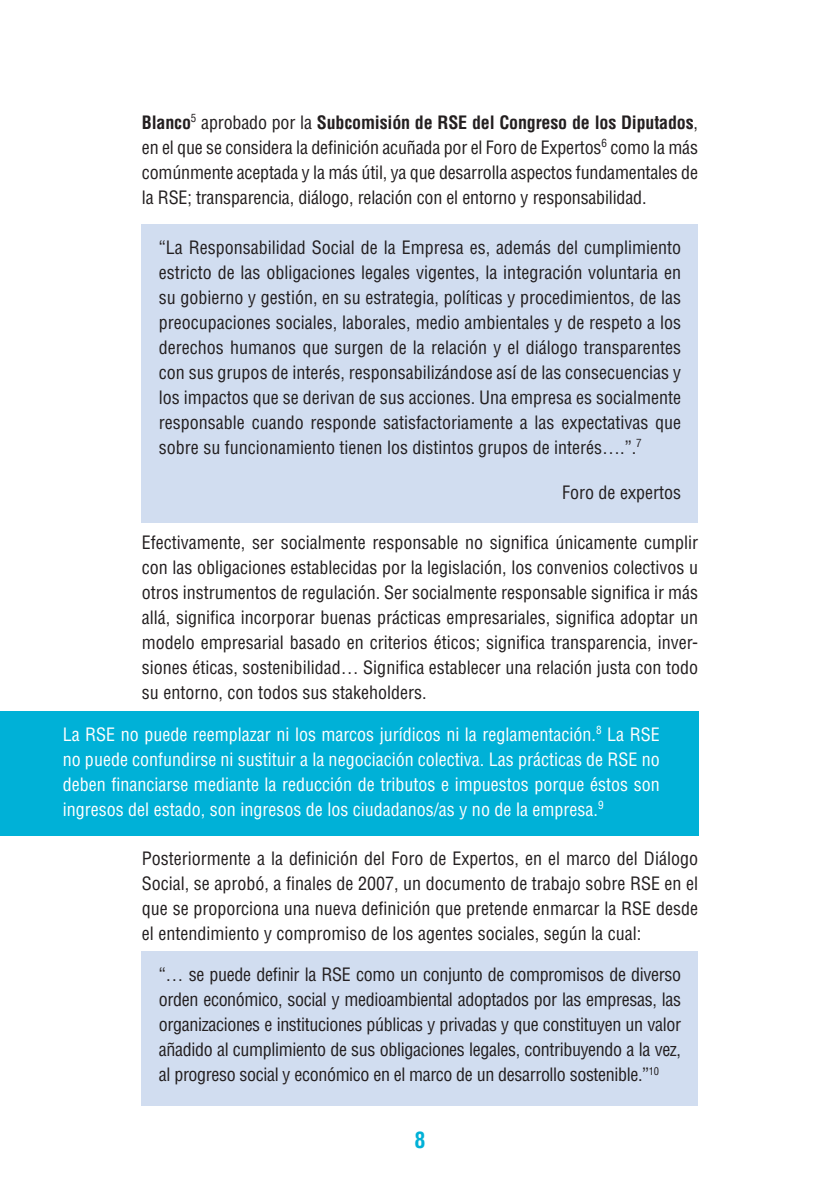
<style>
.page{position:relative;width:840px;height:1191px;background:#fff}
.page>*{position:absolute;margin:0;border:0;box-sizing:border-box;transform-origin:0 0}
.t1{font:700 condensed 22px "Helvetica";color:#00b1d7}
.t2{font:condensed 18px/25px "Helvetica";color:#231f20;text-align:justify}
.t3{font:condensed 18px/25px "Helvetica";color:#fff;text-align:justify}
.s1{font-weight:700}
.s2{color:#d1ddf0}
</style>
<div class="page">
<div style="left:142px;top:952px;width:555px;height:154px;background:#d1ddf0"></div>
<div style="left:0;top:711px;width:697px;height:124px;background:#00b1d7"></div>
<div style="left:142px;top:224px;width:555px;height:298px;background:#d1ddf0"></div>
<p class="t2" style="left:142px;top:109px;width:557px"><span class="s1">Blanco</span><sup>5</sup> aprobado por la <span class="s1">Subcomisión de RSE del Congreso de los Diputados</span>, en el que se considera la definición acuñada por el Foro de Expertos<sup>6</sup> como la más comúnmente aceptada y la más útil, ya que desarrolla aspectos fundamentales de la RSE; transparencia, diálogo, relación con el entorno y responsabilidad.</p>
<p class="t2" style="left:159px;top:234px;width:523px">“La Responsabilidad Social de la Empresa es, además del cumplimiento estricto de las obligaciones legales vigentes, la integración voluntaria en su gobierno y gestión, en su estrategia, políticas y procedimientos, de las preocupaciones sociales, laborales, medio ambientales y de respeto a los derechos humanos que surgen de la relación y el diálogo transparentes con sus grupos de interés, responsabilizándose así de las consecuencias y los impactos que se derivan de sus acciones. Una empresa es socialmente responsable cuando responde satisfactoriamente a las expectativas que sobre su funcionamiento tienen los distintos grupos de interés….”.<sup>7</sup></p>
<p class="t2" style="left:561px;top:479px;width:120px">Foro de expertos</p>
<p class="t2" style="left:142px;top:529px;width:557px">Efectivamente, ser socialmente responsable no significa únicamente cumplir con las obligaciones establecidas por la legislación, los convenios colectivos u otros instrumentos de regulación. Ser socialmente responsable significa ir más allá, significa incorporar buenas prácticas empresariales, significa adoptar un modelo empresarial basado en criterios éticos; significa transparencia, inver&shy;siones éticas, sostenibilidad… Significa establecer una relación justa con todo su entorno, con todos sus stakeholders.</p>
<p class="t3" style="left:63px;top:721px;width:598px">La RSE no puede reemplazar ni los marcos jurídicos ni la reglamentación.<sup>8</sup> La RSE no puede confundirse ni sustituir a la negociación colectiva. Las prácticas de RSE no deben financiarse mediante la reducción de tributos e impuestos porque éstos son ingresos del estado, son ingresos de los ciudadanos/as y no de la empresa.<sup>9</sup></p>
<p class="t2" style="left:142px;top:845px;width:557px">Posteriormente a la definición del Foro de Expertos, en el marco del Diálogo Social, se aprobó, a finales de 2007, un documento de trabajo sobre RSE en el que se proporciona una nueva definición que pretende enmarcar la RSE desde el entendimiento y compromiso de los agentes sociales, según la cual:</p>
<p class="t2" style="left:159px;top:961px;width:523px">“… se puede definir la RSE como un conjunto de compromisos de diverso orden económico, social y medioambiental adoptados por las empresas, las organizaciones e instituciones públicas y privadas y que constituyen un valor añadido al cumplimiento de sus obligaciones legales, contribuyendo a la vez, al progreso social y económico en el marco de un desarrollo sostenible.”<sup>10</sup><span class="s2">2</span></p>
<p class="t1" style="left:414px;top:1125px;width:12px">8</p>
</div>
